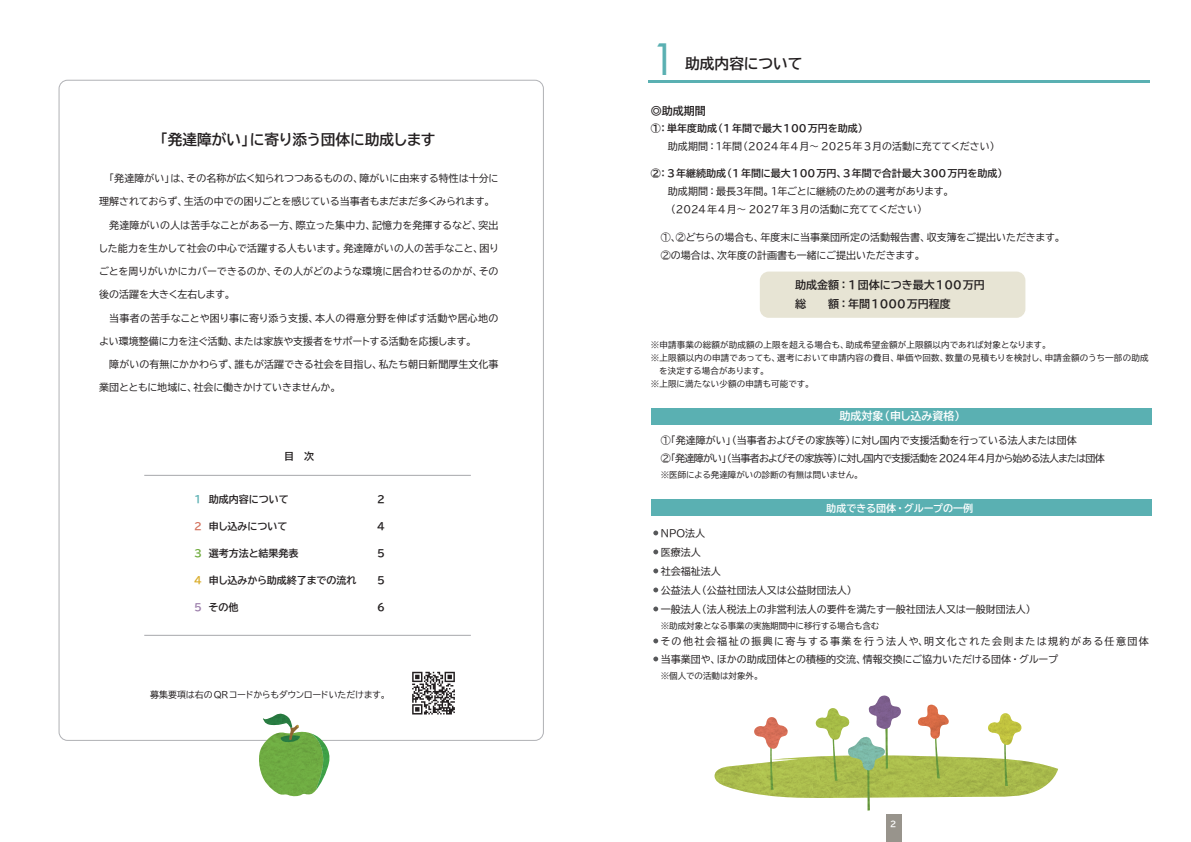
<style>
.page{position:relative;width:1191px;height:842px;background:#fff}
.page>*{position:absolute;margin:0;border:0;box-sizing:border-box;transform-origin:0 0}
.t1{font:42px "Futura";color:#5ab0b2}
.t2{font:700 14.7px "TBUD Go Std";color:#231f20}
.t3{font:700 11px/19.4px "TBUD Go Std";color:#231f20}
.t4{font:700 11px "TBUD Go Std";color:#fff}
.t5{font:10px/18px "TBUD Go Std";color:#231f20}
.t6{font:700 10px "TBUD Go Std";color:#231f20}
.t7{font:10px/18px "TBUD Go Std";letter-spacing:-.07em;color:#231f20}
.t8{font:10px "TBUD Go Std";letter-spacing:.13em;color:#231f20}
.t9{font:10px "TBUD Go Std";letter-spacing:-.03em;color:#231f20}
.t10{font:10px "TBUD Go Std";letter-spacing:-.02em;color:#231f20}
.t11{font:700 10px "TBUD Go Std";color:#fff}
.t12{font:700 10px "TBUD Go Std";color:#d9ab25}
.t13{font:700 10px "TBUD Go Std";color:#6daa3b}
.t14{font:700 10px "TBUD Go Std";color:#d47460}
.t15{font:700 10px "TBUD Go Std";color:#5ab0b2}
.t16{font:8.9px "TBUD Go Std";letter-spacing:-.035em;color:#231f20}
.t17{font:8.5px "TBUD Go Std";letter-spacing:.01em;color:#231f20}
.t18{font:8.5px "TBUD Go Std";letter-spacing:.03em;color:#231f20}
.t19{font:700 8px "TBUD Go Std";color:#fff}
.s1{color:#9b7daa}
.s2{color:#57585a}
</style>
<div class="page">
<div style="left:651px;top:408px;width:501px;height:16px;background:#5ab0b2"></div>
<div style="left:651px;top:500px;width:501px;height:16px;background:#5ab0b2"></div>
<div style="left:885px;top:814px;width:16px;height:28px;background:#98948c"></div>
<div style="left:649px;top:526px;width:13px;height:13px;border:4px solid #fff;border-radius:50%"></div>
<div style="left:649px;top:545px;width:13px;height:13px;border:4px solid #fff;border-radius:50%"></div>
<div style="left:649px;top:564px;width:13px;height:13px;border:4px solid #fff;border-radius:50%"></div>
<div style="left:649px;top:583px;width:13px;height:13px;border:4px solid #fff;border-radius:50%"></div>
<div style="left:649px;top:602px;width:13px;height:13px;border:4px solid #fff;border-radius:50%"></div>
<div style="left:649px;top:634px;width:13px;height:13px;border:4px solid #fff;border-radius:50%"></div>
<div style="left:649px;top:652px;width:13px;height:13px;border:4px solid #fff;border-radius:50%"></div>
<hr style="left:648px;top:80px;width:502px;height:2px;background:#5ab0b2">
<div style="left:760px;top:272px;width:265px;height:46px;background:#e7e4d4;border-radius:9px"></div>
<hr style="left:144px;top:475px;width:327px;height:1px;background:#a8a9ad">
<hr style="left:144px;top:635px;width:327px;height:1px;background:#a8a9ad">
<img style="left:714px;top:696px;width:344px;height:115px">
<img style="left:256px;top:714px;width:76px;height:83px">
<svg style="left:412px;top:672px;width:43px;height:42px"></svg>
<h2 class="t2" style="left:153px;top:128px;width:284px">「発達障がい」に寄り添う団体に助成します</h2>
<p class="t5" style="left:99px;top:169px;width:401px">　「発達障がい」は、その名称が広く知られつつあるものの、障がいに由来する特性は十分に</p>
<p class="t9" style="left:99px;top:193px;width:397px">理解されておらず、生活の中での困りごとを感じている当事者もまだまだ多くみられます。</p>
<p class="t5" style="left:99px;top:216px;width:401px">　発達障がいの人は苦手なことがある一方、際立った集中力、記憶力を発揮するなど、突出</p>
<p class="t5" style="left:98px;top:239px;width:402px">した能力を生かして社会の中心で活躍する人もいます。発達障がいの人の苦手なこと、困り</p>
<p class="t5" style="left:99px;top:262px;width:401px">ごとを周りがいかにカバーできるのか、その人がどのような環境に居合わせるのかが、その</p>
<p class="t5" style="left:99px;top:286px;width:137px">後の活躍を大きく左右します。</p>
<p class="t5" style="left:99px;top:309px;width:401px">　当事者の苦手なことや困り事に寄り添う支援、本人の得意分野を伸ばす活動や居心地の</p>
<p class="t5" style="left:99px;top:332px;width:378px">よい環境整備に力を注ぐ活動、または家族や支援者をサポートする活動を応援します。</p>
<p class="t5" style="left:99px;top:355px;width:401px">　障がいの有無にかかわらず、誰もが活躍できる社会を目指し、私たち朝日新聞厚生文化事</p>
<p class="t10" style="left:99px;top:379px;width:243px">業団とともに地域に、社会に働きかけていきませんか。</p>
<p class="t6" style="left:284px;top:448px;width:31px">目　次</p>
<p class="t6" style="left:209px;top:491px;width:81px">助成内容について</p>
<p class="t6" style="left:209px;top:518px;width:80px">申し込みについて</p>
<p class="t6" style="left:209px;top:545px;width:91px">選考方法と結果発表</p>
<p class="t6" style="left:209px;top:572px;width:149px">申し込みから助成終了までの流れ</p>
<p class="t6" style="left:194px;top:599px;width:46px"><span class="s1">5</span> その他</p>
<p class="t15" style="left:194px;top:491px;width:9px">1</p>
<p class="t6" style="left:377px;top:491px;width:9px">2</p>
<p class="t6" style="left:377px;top:518px;width:9px">4</p>
<p class="t6" style="left:377px;top:545px;width:9px">5</p>
<p class="t6" style="left:377px;top:572px;width:9px">5</p>
<p class="t6" style="left:377px;top:599px;width:9px">6</p>
<p class="t14" style="left:194px;top:518px;width:9px">2</p>
<p class="t13" style="left:194px;top:545px;width:9px">3</p>
<p class="t12" style="left:194px;top:572px;width:9px">4</p>
<p class="t16" style="left:150px;top:687px;width:241px">募集要項は右のQRコードからもダウンロードいただけます。</p>
<h1 class="t1" style="left:651px;top:33px;width:27px">1</h1>
<h2 class="t2" style="left:685px;top:51px;width:119px">助成内容について</h2>
<p class="t3" style="left:651px;top:101px;width:56px">◎助成期間</p>
<p class="t6" style="left:651px;top:120px;width:218px">①：単年度助成（1年間で最大100万円を助成）</p>
<p class="t5" style="left:651px;top:137px;width:350px">　 助成期間：１年間（2024年4月～ 2025年3月の活動に充ててください）</p>
<p class="t6" style="left:651px;top:165px;width:358px">②：3年継続助成（1年間に最大100万円、3年間で合計最大300万円を助成）</p>
<p class="t5" style="left:651px;top:182px;width:304px">　 助成期間：最長３年間。１年ごとに継続のための選考があります。　　（2024年4月～ 2027年3月の活動に充ててください）</p>
<p class="t5" style="left:651px;top:228px;width:415px">　①、②どちらの場合も、年度末に当事業団所定の活動報告書、収支簿をご提出いただきます。　②の場合は、次年度の計画書も一緒にご提出いただきます。</p>
<p class="t3" style="left:795px;top:275px;width:202px">助成金額：1団体につき最大100万円　総　　額：年間1000万円程度</p>
<p class="t17" style="left:651px;top:337px;width:401px">※申請事業の総額が助成額の上限を超える場合も、助成希望金額が上限額以内であれば対象となります。</p>
<p class="t18" style="left:651px;top:350px;width:499px">※上限額以内の申請であっても、選考において申請内容の費目、単価や回数、数量の見積もりを検討し、申請金額のうち一部の助成</p>
<p class="t17" style="left:659px;top:363px;width:111px">を決定する場合があります。</p>
<p class="t17" style="left:651px;top:376px;width:164px">※上限に満たない少額の申請も可能です。</p>
<p class="t4" style="left:839px;top:407px;width:128px">助成対象（申し込み資格）</p>
<p class="t7" style="left:661px;top:431px;width:445px">①「発達障がい」（当事者およびその家族等）に対し国内で支援活動を行っている法人または団体<br>②「発達障がい」（当事者およびその家族等）に対し国内で支援活動を2024年4月から始める法人または団体</p>
<p class="t17" style="left:661px;top:468px;width:203px">※医師による発達障がいの診断の有無は問いません。</p>
<p class="t11" style="left:826px;top:500px;width:148px">助成できる団体・グループの一例</p>
<p class="t5" style="left:651px;top:524px;width:56px"><span class="s2">●</span>ＮＰＯ法人</p>
<p class="t5" style="left:651px;top:543px;width:51px"><span class="s2">●</span>医療法人</p>
<p class="t5" style="left:651px;top:562px;width:71px"><span class="s2">●</span>社会福祉法人</p>
<p class="t5" style="left:651px;top:581px;width:207px"><span class="s2">●</span>公益法人（公益社団法人又は公益財団法人）</p>
<p class="t5" style="left:651px;top:600px;width:386px"><span class="s2">●</span>一般法人（法人税法上の非営利法人の要件を満たす一般社団法人又は一般財団法人）</p>
<p class="t17" style="left:661px;top:619px;width:220px">※助成対象となる事業の実施期間中に移行する場合も含む</p>
<p class="t8" style="left:651px;top:633px;width:499px"><span class="s2">●</span>その他社会福祉の振興に寄与する事業を行う法人や、明文化された会則または規約がある任意団体</p>
<p class="t5" style="left:651px;top:650px;width:409px"><span class="s2">●</span>当事業団や、ほかの助成団体との積極的交流、情報交換にご協力いただける団体・グループ</p>
<p class="t17" style="left:661px;top:669px;width:103px">※個人での活動は対象外。</p>
<p class="t19" style="left:890px;top:817px;width:8px">2</p>
</div>
